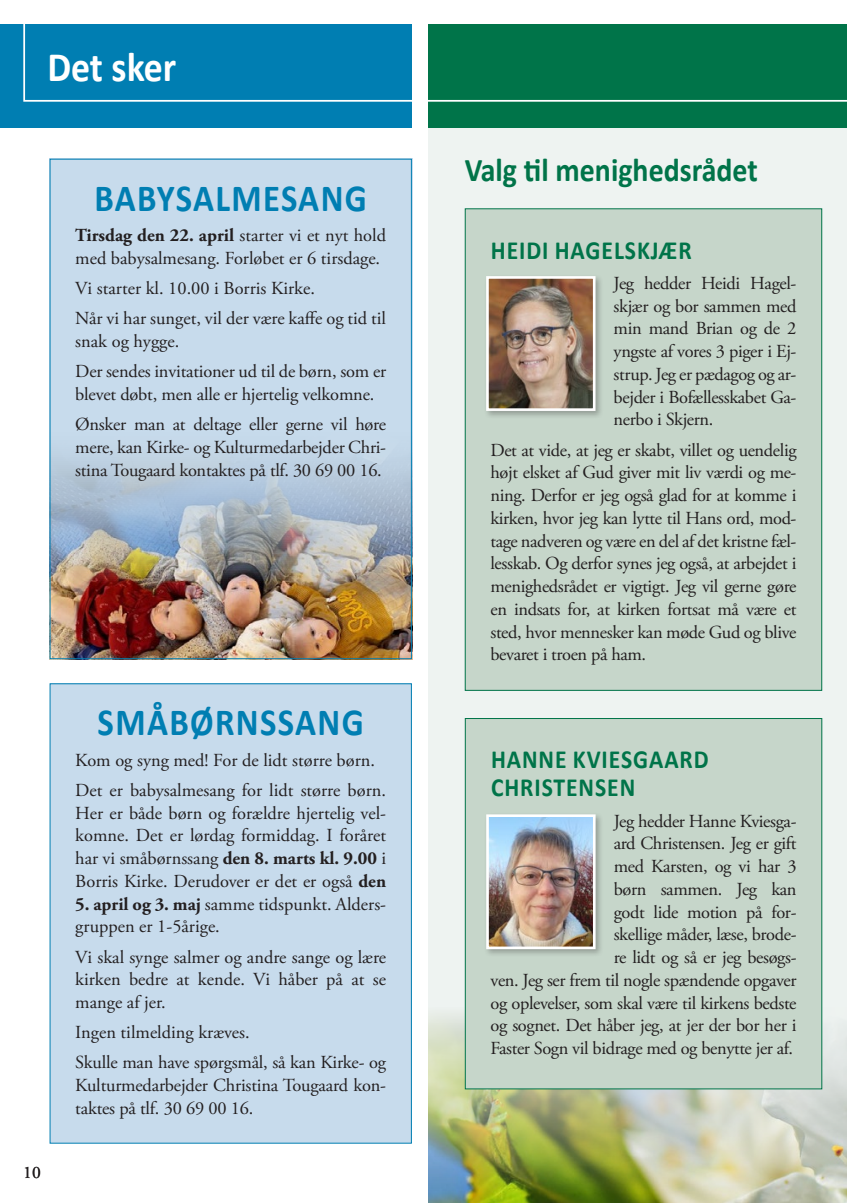
<style>
.page{position:relative;width:847px;height:1203px;background:#fff}
.page>*{position:absolute;margin:0;border:0;box-sizing:border-box;transform-origin:0 0}
.t1{font:700 42px "Calibri";color:#fff;scale:.9 1}
.t2{font:700 38.5px "Calibri";letter-spacing:.04em;color:#007eb2;scale:.9 1}
.t3{font:700 33.25px "Calibri";color:#007449;scale:.9 1}
.t4{font:700 26.25px "Calibri";letter-spacing:.04em;color:#007449;scale:.9 1}
.t5{font:18.38px/22.8px "Adobe Garamond Pro";letter-spacing:-.015em;color:#231f20;text-align:justify}
.t6{font:17.5px "Adobe Garamond Pro";color:#231f20}
.s1{font-weight:700}
</style>
<div class="page">
<div style="left:429px;top:123px;width:418px;height:1080px;background:#eef3f1"></div>
<img style="left:429px;top:977px;width:418px;height:226px">
<div style="left:0;top:25px;width:412px;height:103px;background:#007eb2"></div>
<svg style="left:22px;top:24px;width:388px;height:78px"></svg>
<div style="left:429px;top:25px;width:418px;height:103px;background:#007449"></div>
<svg style="left:410px;top:24px;width:437px;height:79px"></svg>
<div style="left:465px;top:718px;width:357px;height:371px;background:#c6d6ca"></div>
<div style="left:465px;top:718px;width:357px;height:371px;border:1px solid #007449"></div>
<div style="left:483px;top:812px;width:121px;height:145px;background:#231f20;opacity:.3"></div>
<img style="left:490px;top:818px;width:101px;height:127px">
<div style="left:486px;top:814px;width:109px;height:135px;border:3px solid #fff"></div>
<div style="left:465px;top:209px;width:357px;height:481px;background:#c6d6ca"></div>
<div style="left:483px;top:273px;width:121px;height:146px;background:#231f20;opacity:.3"></div>
<img style="left:490px;top:280px;width:101px;height:127px">
<div style="left:486px;top:276px;width:109px;height:135px;border:3px solid #fff"></div>
<div style="left:50px;top:159px;width:363px;height:500px;background:#c7dbec"></div>
<img style="left:52px;top:457px;width:361px;height:202px">
<div style="left:50px;top:684px;width:361px;height:459px;background:#c7dbec"></div>
<p class="t1" style="left:47px;top:37px;width:145px">Det sker</p>
<p class="t2" style="left:94px;top:171px;width:304px">BABYSALMESANG</p>
<p class="t5" style="left:75px;top:224px;width:312px"><span class="s1">Tirsdag den 22. april</span> starter vi et nyt hold med babysalmesang. Forløbet er 6 tirsdage.</p>
<p class="t5" style="left:75px;top:277px;width:241px">Vi starter kl. 10.00 i Borris Kirke.</p>
<p class="t5" style="left:75px;top:308px;width:312px">Når vi har sunget, vil der være kaffe og tid til snak og hygge.</p>
<p class="t5" style="left:75px;top:361px;width:312px">Der sendes invitationer ud til de børn, som er blevet døbt, men alle er hjertelig velkomne.</p>
<p class="t5" style="left:75px;top:413px;width:312px">Ønsker man at deltage eller gerne vil høre mere, kan Kirke- og Kulturmedarbejder Chri&shy;stina Tougaard kontaktes på tlf. 30 69 00 16.</p>
<p class="t6" style="left:23px;top:1162px;width:19px">10</p>
<p class="t2" style="left:98px;top:695px;width:297px">SMÅBØRNSSANG</p>
<p class="t5" style="left:75px;top:749px;width:301px">Kom og syng med! For de lidt større børn.</p>
<p class="t5" style="left:75px;top:779px;width:312px">Det er babysalmesang for lidt større børn.<br>Her er både børn og forældre hjertelig vel&shy;komne. Det er lørdag formiddag. I foråret har vi småbørnssang <span class="s1">den 8. marts kl. 9.00</span> i Borris Kirke. Derudover er det er også <span class="s1">den</span></p>
<p class="t5" style="left:75px;top:893px;width:312px"><span class="s1">5. april og 3. maj</span> samme tidspunkt. Alders&shy;gruppen er 1-5årige.</p>
<p class="t5" style="left:75px;top:946px;width:312px">Vi skal synge salmer og andre sange og lære kirken bedre at kende. Vi håber på at se mange af jer.</p>
<p class="t5" style="left:75px;top:1022px;width:176px">Ingen tilmelding kræves.</p>
<p class="t5" style="left:75px;top:1052px;width:312px">Skulle man have spørgsmål, så kan Kirke- og Kulturmedarbejder Christina Tougaard kon&shy;taktes på tlf. 30 69 00 16.</p>
<p class="t3" style="left:465px;top:147px;width:327px">Valg til menighedsrådet</p>
<p class="t4" style="left:491px;top:231px;width:225px">HEIDI HAGELSKJÆR</p>
<p class="t5" style="left:613px;top:272px;width:184px">Jeg hedder Heidi Hagel&shy;skjær og bor sammen med min mand Brian og de 2 yngste af vores 3 piger i Ej&shy;strup. Jeg er pædagog og ar&shy;bejder i Bofællesskabet Ga&shy;nerbo i Skjern.</p>
<p class="t5" style="left:490px;top:439px;width:307px">Det at vide, at jeg er skabt, villet og uendelig højt elsket af Gud giver mit liv værdi og me&shy;ning. Derfor er jeg også glad for at komme i kirken, hvor jeg kan lytte til Hans ord, mod&shy;tage nadveren og være en del af det kristne fæl&shy;lesskab. Og derfor synes jeg også, at arbejdet i menighedsrådet er vigtigt. Jeg vil gerne gøre en indsats for, at kirken fortsat må være et sted, hvor mennesker kan møde Gud og blive bevaret i troen på ham.</p>
<p class="t4" style="left:491px;top:741px;width:243px">HANNE KVIESGAARD</p>
<p class="t4" style="left:491px;top:769px;width:162px">CHRISTENSEN</p>
<p class="t5" style="left:490px;top:810px;width:307px;text-align:right">Jeg hedder Hanne Kviesga-<br>ard Christensen. Jeg er gift<br>med Karsten, og vi har 3<br>børn sammen. Jeg kan<br>godt lide motion på for-<br>skellige måder, læse, brode-<br>re lidt og så er jeg besøgs-<br>ven. Jeg ser frem til nogle spændende opgaver og oplevelser, som skal være til kirkens bedste og sognet. Det håber jeg, at jer der bor her i<br>Faster Sogn vil bidrage med og benytte jer af.</p>
</div>
